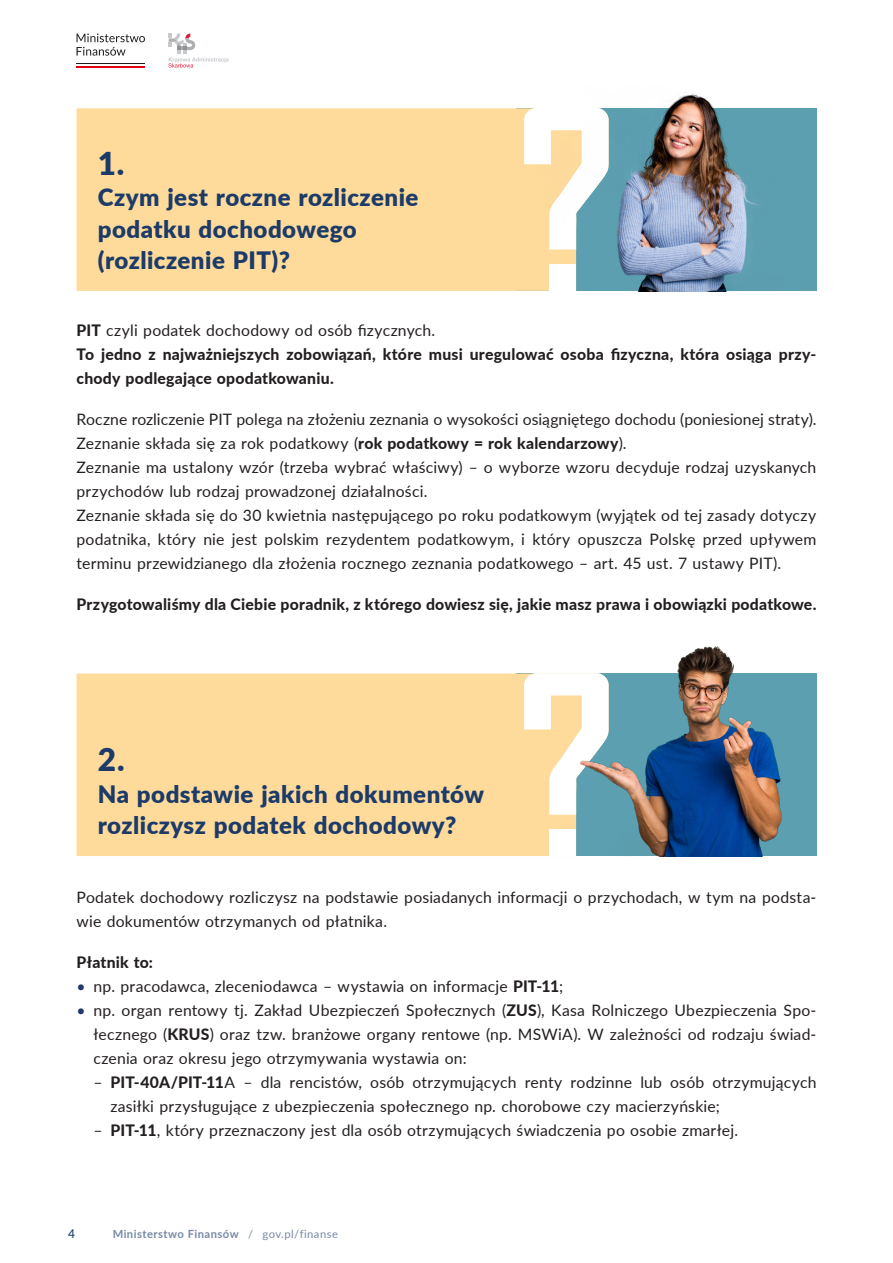
<style>
.page{position:relative;width:893px;height:1263px;background:#fff}
.page>*{position:absolute;margin:0;border:0;box-sizing:border-box;transform-origin:0 0}
.Nr_rozdzialu{font:900 31.5px "Lato";color:#1c3b69}
.tytul_1{font:900 24px/31.5px "Lato";letter-spacing:.02em;color:#1c3b69}
.TXT_1_od__4{font:15.75px/24px "Lato";letter-spacing:.015em;color:#231f20;text-align:justify}
.TXT_1{font:15.75px/24px "Lato";letter-spacing:.01em;color:#231f20}
.wyl{font:15.75px/24px "Lato";letter-spacing:.015em;color:#231f20}
.TXT_1_od__4-2{font:800 15.75px/24px "Lato";letter-spacing:.015em;color:#231f20}
.WYL_1{font:15.75px "Lato";letter-spacing:.015em;color:#231f20}
.WYL_1-2{font:800 15.75px "Lato";letter-spacing:.015em;color:#231f20}
.t1{font:500 12px "Lato";color:#1c3b69}
.t2{font:700 11.25px "Lato";letter-spacing:.04em;color:#7789a5}
.s1{font-weight:800}
.s2{color:#1c3b69}
.s3{font-weight:400}
</style>
<div class="page">
<div style="left:77px;top:108px;width:448px;height:183px;background:#fedb9b"></div>
<div style="left:77px;top:673px;width:460px;height:183px;background:#fedb9b"></div>
<svg style="left:524px;top:673px;width:13px;height:142px"></svg>
<img style="left:525px;top:94px;width:292px;height:197px">
<hr style="left:77px;top:65px;width:68px;height:2px;background:#e30512">
<hr style="left:77px;top:63px;width:68px;height:1px;background:#1c1c1c">
<svg style="left:77px;top:33px;width:68px;height:23px"></svg>
<svg style="left:168px;top:33px;width:61px;height:35px"></svg>
<img style="left:537px;top:646px;width:280px;height:210px">
<p class="Nr_rozdzialu" style="left:98px;top:139px;width:28px">1.</p>
<p class="tytul_1" style="left:98px;top:180px;width:322px">Czym jest roczne rozliczenie podatku dochodowego (rozliczenie PIT)?</p>
<p class="WYL_1" style="left:77px;top:319px;width:360px"><span class="s1">PIT</span> czyli podatek dochodowy od osób fizycznych.</p>
<p class="TXT_1_od__4-2" style="left:77px;top:342px;width:741px">To jedno z najważniejszych zobowiązań, które musi uregulować osoba fizyczna, która osiąga przy&shy;chody podlegające opodatkowaniu.</p>
<p class="TXT_1" style="left:77px;top:407px;width:741px">Roczne rozliczenie PIT polega na złożeniu zeznania o wysokości osiągniętego dochodu (poniesionej straty).</p>
<p class="TXT_1" style="left:77px;top:431px;width:552px">Zeznanie składa się za rok podatkowy (<span class="s1">rok podatkowy = rok kalendarzowy</span>).</p>
<p class="TXT_1" style="left:77px;top:455px;width:741px">Zeznanie ma ustalony wzór (trzeba wybrać właściwy) – o wyborze wzoru decyduje rodzaj uzyskanych przychodów lub rodzaj prowadzonej działalności.</p>
<p class="TXT_1_od__4" style="left:77px;top:503px;width:741px">Zeznanie składa się do 30 kwietnia następującego po roku podatkowym (wyjątek od tej zasady dotyczy podatnika, który nie jest polskim rezydentem podatkowym, i który opuszcza Polskę przed upływem terminu przewidzianego dla złożenia rocznego zeznania podatkowego – art. 45 ust. 7 ustawy PIT).</p>
<p class="TXT_1_od__4-2" style="left:77px;top:592px;width:741px">Przygotowaliśmy dla Ciebie poradnik, z którego dowiesz się, jakie masz prawa i obowiązki podatkowe.</p>
<p class="Nr_rozdzialu" style="left:98px;top:736px;width:28px">2.</p>
<p class="tytul_1" style="left:98px;top:777px;width:388px">Na podstawie jakich dokumentów rozliczysz podatek dochodowy?</p>
<p class="TXT_1_od__4" style="left:77px;top:884px;width:741px">Podatek dochodowy rozliczysz na podstawie posiadanych informacji o przychodach, w tym na podsta&shy;wie dokumentów otrzymanych od płatnika.</p>
<p class="WYL_1-2" style="left:77px;top:950px;width:78px">Płatnik to:</p>
<p class="TXT_1_od__4" style="left:77px;top:973px;width:488px"><span class="s2">•</span> np. pracodawca, zleceniodawca – wystawia on informacje <span class="s1">PIT-11</span>;</p>
<p class="TXT_1_od__4" style="left:94px;top:997px;width:724px;text-indent:-17px"><span class="s2">•</span> np. organ rentowy tj. Zakład Ubezpieczeń Społecznych (<span class="s1">ZUS</span>), Kasa Rolniczego Ubezpieczenia Spo&shy;łecznego (<span class="s1">KRUS</span>) oraz tzw. branżowe organy rentowe (np. MSWiA). W zależności od rodzaju świad&shy;czenia oraz okresu jego otrzymywania wystawia on:</p>
<p class="wyl" style="left:111px;top:1069px;width:707px;text-indent:-17px">– <span class="s1">PIT-40A/PIT-11</span>A – dla rencistów, osób otrzymujących renty rodzinne lub osób otrzymujących zasiłki przysługujące z ubezpieczenia społecznego np. chorobowe czy macierzyńskie;</p>
<p class="wyl" style="left:94px;top:1117px;width:646px">– <span class="s1">PIT-11</span>, który przeznaczony jest dla osób otrzymujących świadczenia po osobie zmarłej.</p>
<p class="t1" style="left:68px;top:1225px;width:8px">4</p>
<p class="t2" style="left:113px;top:1225px;width:227px">Ministerstwo Finansów <span class="s3">/ gov.pl/finanse</span></p>
</div>
